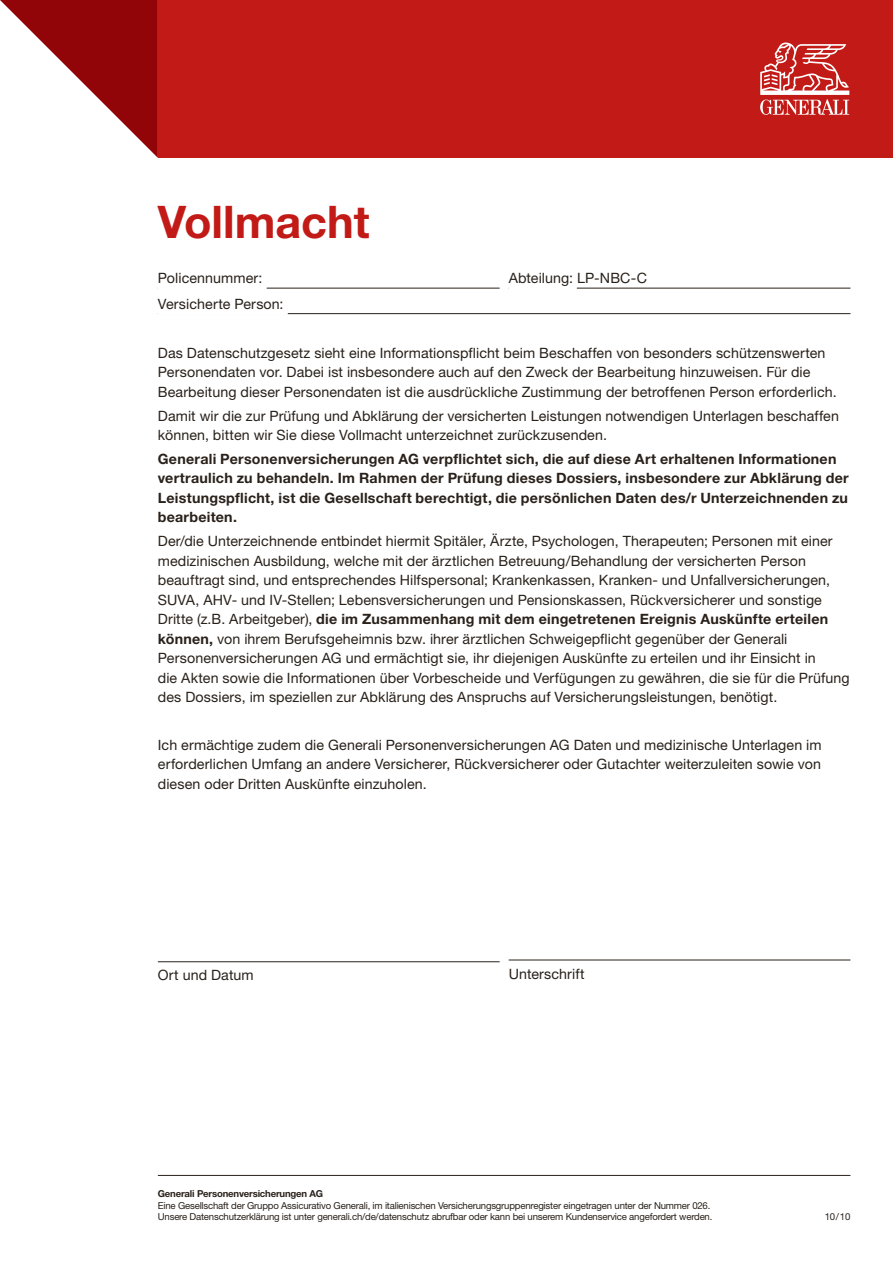
<style>
.page{position:relative;width:893px;height:1263px;background:#fff}
.page>*{position:absolute;margin:0;border:0;box-sizing:border-box;transform-origin:0 0}
.t1{font:700 45px "Helvetica Neue LT Std";color:#c21b17}
.t2{font:14.25px/19.5px "Helvetica Neue LT Std";letter-spacing:.005em;color:#29211a}
.t3{font:700 14.25px/19.5px "Helvetica Neue LT Std";letter-spacing:.015em;color:#29211a}
.t4{font:9.6px/11.7px "Helvetica Neue LT Std";letter-spacing:-.02em;color:#29211a}
.t5{font:700 9.6px "Helvetica Neue LT Std";letter-spacing:-.02em;color:#29211a}
.s1{font-weight:700}
</style>
<div class="page">
<div style="left:158px;top:0;width:735px;height:158px;background:#c21b17"></div>
<svg style="left:0;top:0;width:158px;height:158px"></svg>
<svg style="left:760px;top:43px;width:89px;height:72px"></svg>
<hr style="left:158px;top:1175px;width:692px;height:1px;background:#29211a">
<hr style="left:158px;top:288px;width:342px;height:1px;background:#29211a">
<hr style="left:158px;top:286px;width:109px;height:3px;background:#fff">
<hr style="left:509px;top:288px;width:341px;height:1px;background:#29211a">
<hr style="left:509px;top:286px;width:68px;height:3px;background:#fff">
<hr style="left:158px;top:313px;width:692px;height:1px;background:#29211a">
<hr style="left:158px;top:312px;width:130px;height:3px;background:#fff">
<hr style="left:158px;top:961px;width:342px;height:1px;background:#29211a">
<hr style="left:509px;top:960px;width:341px;height:1px;background:#29211a">
<h1 class="t1" style="left:158px;top:194px;width:213px">Vollmacht</h1>
<p class="t2" style="left:158px;top:268px;width:106px">Policennummer:</p>
<p class="t2" style="left:509px;top:268px;width:140px">Abteilung: LP-NBC-C</p>
<p class="t2" style="left:158px;top:293px;width:127px">Versicherte Person:</p>
<p class="t2" style="left:158px;top:343px;width:680px">Das Datenschutzgesetz sieht eine Informationspflicht beim Beschaffen von besonders schützenswerten<br>Personendaten vor. Dabei ist insbesondere auch auf den Zweck der Bearbeitung hinzuweisen. Für die<br>Bearbeitung dieser Personendaten ist die ausdrückliche Zustimmung der betroffenen Person erforderlich.</p>
<p class="t2" style="left:158px;top:406px;width:683px">Damit wir die zur Prüfung und Abklärung der versicherten Leistungen notwendigen Unterlagen beschaffen können, bitten wir Sie diese Vollmacht unterzeichnet zurückzusenden.</p>
<p class="t3" style="left:158px;top:449px;width:692px">Generali Personenversicherungen AG verpflichtet sich, die auf diese Art erhaltenen Informationen vertraulich zu behandeln. Im Rahmen der Prüfung dieses Dossiers, insbesondere zur Abklärung der Leistungspflicht, ist die Gesellschaft berechtigt, die persönlichen Daten des/r Unterzeichnenden zu bearbeiten.</p>
<p class="t2" style="left:158px;top:531px;width:693px">Der/die Unterzeichnende entbindet hiermit Spitäler, Ärzte, Psychologen, Therapeuten; Personen mit einer medizinischen Ausbildung, welche mit der ärztlichen Betreuung/Behandlung der versicherten Person beauftragt sind, und entsprechendes Hilfspersonal; Krankenkassen, Kranken- und Unfallversicherungen, SUVA, AHV- und IV-Stellen; Lebensversicherungen und Pensionskassen, Rückversicherer und sonstige Dritte (z.B. Arbeitgeber), <span class="s1">die im Zusammenhang mit dem eingetretenen Ereignis Auskünfte erteilen können,</span> von ihrem Berufsgeheimnis bzw. ihrer ärztlichen Schweigepflicht gegenüber der Generali Personenversicherungen AG und ermächtigt sie, ihr diejenigen Auskünfte zu erteilen und ihr Einsicht in<br>die Akten sowie die Informationen über Vorbescheide und Verfügungen zu gewähren, die sie für die Prüfung des Dossiers, im speziellen zur Abklärung des Anspruchs auf Versicherungsleistungen, benötigt.</p>
<p class="t2" style="left:158px;top:734px;width:665px;text-align:justify">Ich ermächtige zudem die Generali Personenversicherungen AG Daten und medizinische Unterlagen im erforderlichen Umfang an andere Versicherer, Rückversicherer oder Gutachter weiterzuleiten sowie von diesen oder Dritten Auskünfte einzuholen.</p>
<p class="t2" style="left:158px;top:965px;width:97px">Ort und Datum</p>
<p class="t2" style="left:509px;top:964px;width:77px">Unterschrift</p>
<p class="t5" style="left:158px;top:1188px;width:167px">Generali Personenversicherungen AG</p>
<p class="t4" style="left:158px;top:1199px;width:556px">Eine Gesellschaft der Gruppo Assicurativo Generali, im italienischen Versicherungsgruppenregister eingetragen unter der Nummer 026.<br>Unsere Datenschutzerklärung ist unter generali.ch/de/datenschutz abrufbar oder kann bei unserem Kundenservice angefordert werden.</p>
<p class="t4" style="left:825px;top:1211px;width:27px">10/10</p>
</div>
